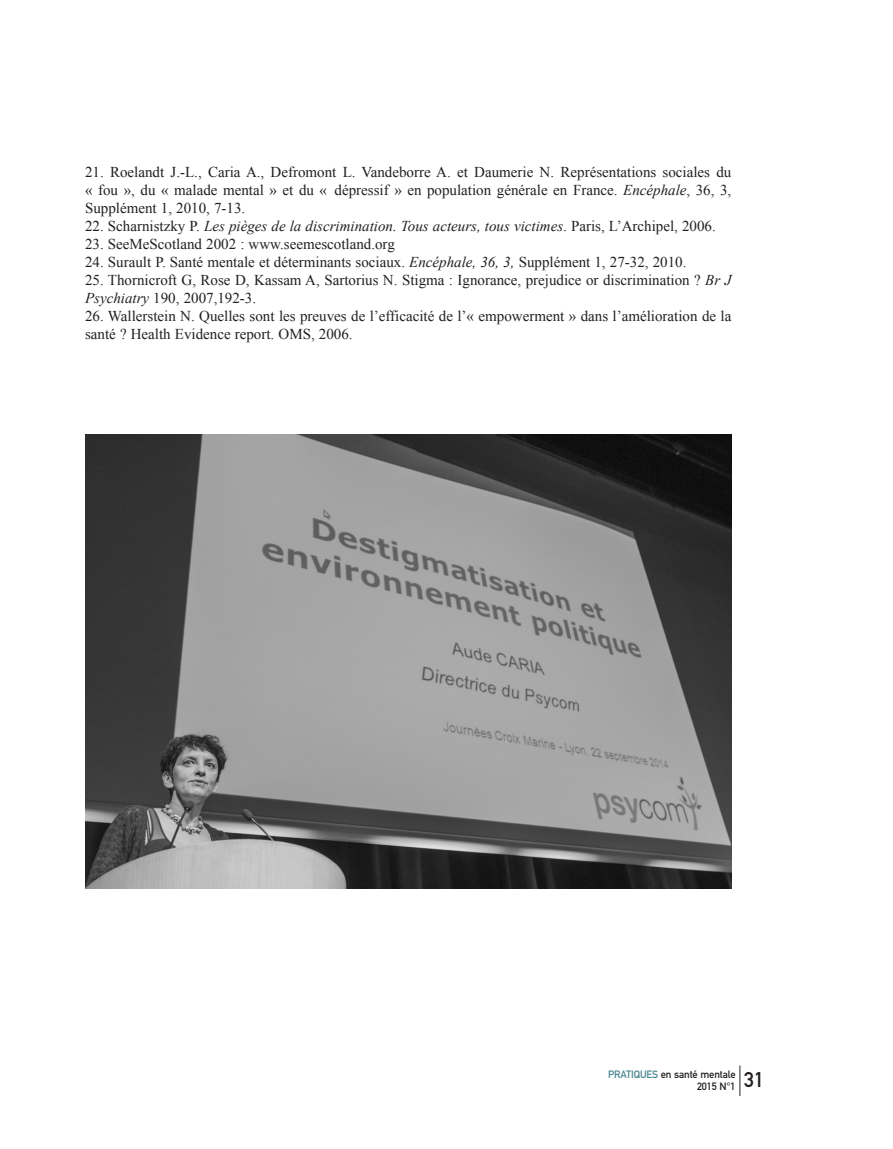
<style>
.page{position:relative;width:893px;height:1149px;background:#fff}
.page>*{position:absolute;margin:0;border:0;box-sizing:border-box;transform-origin:0 0}
.t1{font:15px/18px "Times New Roman";color:#231f20}
.t2{font:italic 15px "Times New Roman";color:#231f20}
.t3{font:10.5px/12px "DIN Mittelschrift";letter-spacing:-.01em;color:#231f20}
.s1{font-style:italic}
.s2{font-style:normal}
.s3{color:#48858e}
</style>
<div class="page">
<hr style="left:740px;top:1065px;width:1px;height:30px;background:#231f20">
<img style="left:85px;top:434px;width:646px;height:453px">
<p class="t1" style="left:85px;top:163px;width:648px;text-align:justify">21. Roelandt J.-L., Caria A., Defromont L. Vandeborre A. et Daumerie N. Représentations sociales du « fou », du « malade mental » et du « dépressif » en population générale en France. <span class="s1">Encéphale</span>, 36, 3, Supplément 1, 2010, 7-13.</p>
<p class="t2" style="left:85px;top:218px;width:632px"><span class="s2">22. Scharnistzky P.</span> Les pièges de la discrimination. Tous acteurs, tous victimes<span class="s2">. Paris, L’Archipel, 2006.</span></p>
<p class="t1" style="left:85px;top:235px;width:311px">23. SeeMeScotland 2002 : www.seemescotland.org</p>
<p class="t1" style="left:85px;top:253px;width:603px">24. Surault P. Santé mentale et déterminants sociaux. <span class="s1">Encéphale, 36, 3,</span> Supplément 1, 27-32, 2010.</p>
<p class="t1" style="left:85px;top:271px;width:648px">25. Thornicroft G, Rose D, Kassam A, Sartorius N. Stigma : Ignorance, prejudice or discrimination ? <span class="s1">Br J<br>Psychiatry</span> 190, 2007,192-3.</p>
<p class="t1" style="left:85px;top:307px;width:648px">26. Wallerstein N. Quelles sont les preuves de l’efficacité de l’« empowerment » dans l’amélioration de la santé ? Health Evidence report. OMS, 2006.</p>
<p class="t3" style="left:697px;top:1067px;width:69px;text-indent:-89px"><span class="s3">PRATIQUES</span> en santé mentale<br>2015 N°1 <sup>31</sup></p>
</div>
